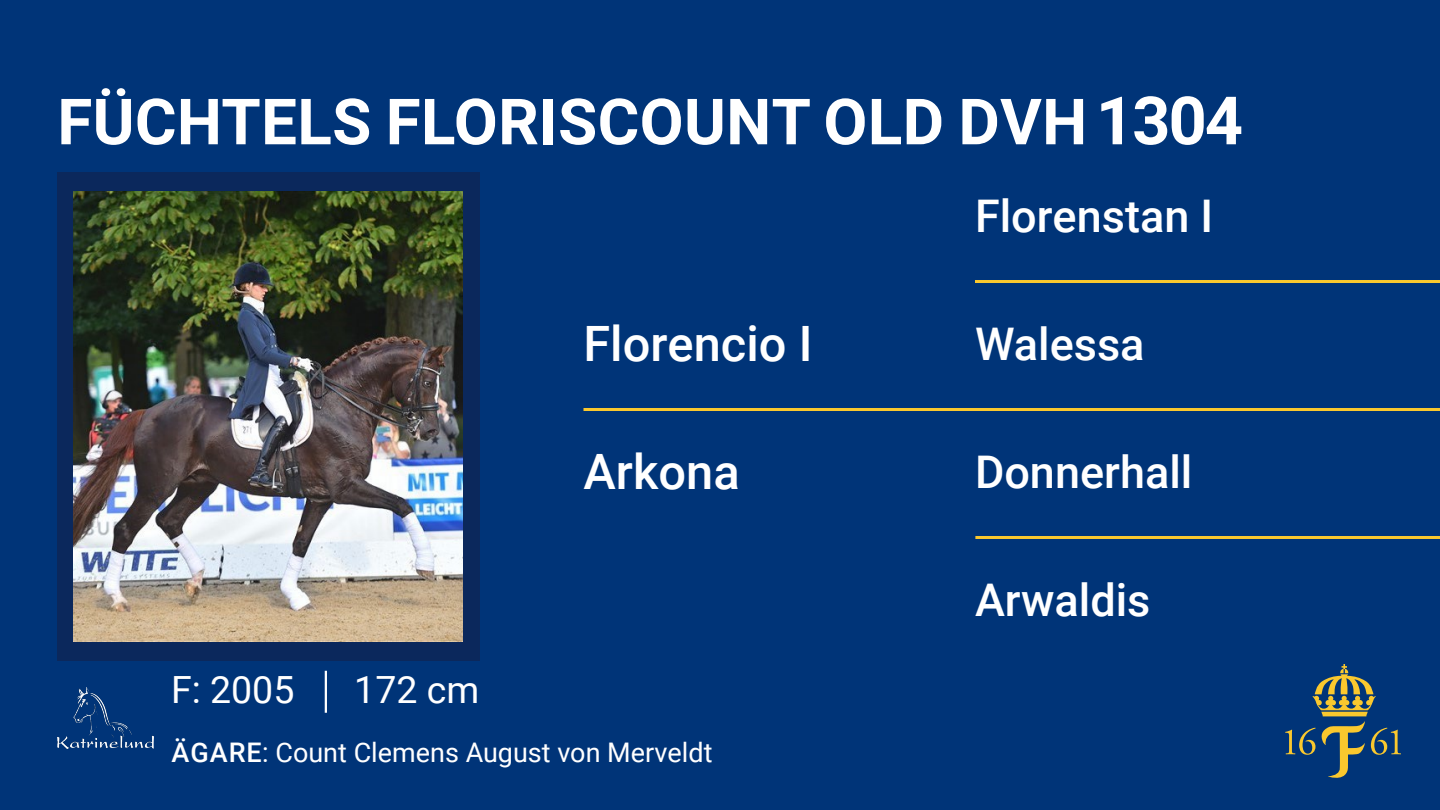
<style>
.page{position:relative;width:1440px;height:810px;background:#003478}
.page>*{position:absolute;margin:0;border:0;box-sizing:border-box;transform-origin:0 0}
.t1{font:700 63.75px "Roboto";letter-spacing:.005em;color:#fff}
.t2{font:500 48.75px "Roboto";color:#fff}
.t3{font:500 45px "Roboto";color:#fff}
.t4{font:37.5px "Roboto";color:#fff}
.t5{font:27px "Roboto";color:#fff}
.s1{font-size:66.75px}
.s2{font-weight:500}
</style>
<div class="page">
<div style="left:57px;top:173px;width:423px;height:488px;background:#0b285c"></div>
<img style="left:73px;top:192px;width:389px;height:450px">
<img style="left:57px;top:688px;width:97px;height:60px">
<hr style="left:325px;top:671px;width:2px;height:42px;background:#fff">
<svg style="left:1285px;top:664px;width:116px;height:114px"></svg>
<hr style="left:583px;top:408px;width:857px;height:3px;background:#fac82e">
<hr style="left:975px;top:280px;width:465px;height:3px;background:#fac82e">
<hr style="left:975px;top:536px;width:465px;height:3px;background:#fac82e">
<p class="t1" style="left:57px;top:77px;width:1187px">FÜCHTELS FLORISCOUNT OLD DVH <span class="s1">1304</span></p>
<p class="t3" style="left:975px;top:185px;width:240px">Florenstan I</p>
<p class="t2" style="left:583px;top:309px;width:230px">Florencio I</p>
<p class="t3" style="left:975px;top:313px;width:171px">Walessa</p>
<p class="t2" style="left:583px;top:437px;width:158px">Arkona</p>
<p class="t3" style="left:975px;top:441px;width:219px">Donnerhall</p>
<p class="t4" style="left:171px;top:663px;width:125px">F: 2005</p>
<p class="t5" style="left:172px;top:734px;width:543px"><span class="s2">ÄGARE</span>: Count Clemens August von Merveldt</p>
<p class="t4" style="left:354px;top:663px;width:126px">172 cm</p>
<p class="t3" style="left:975px;top:569px;width:177px">Arwaldis</p>
</div>
